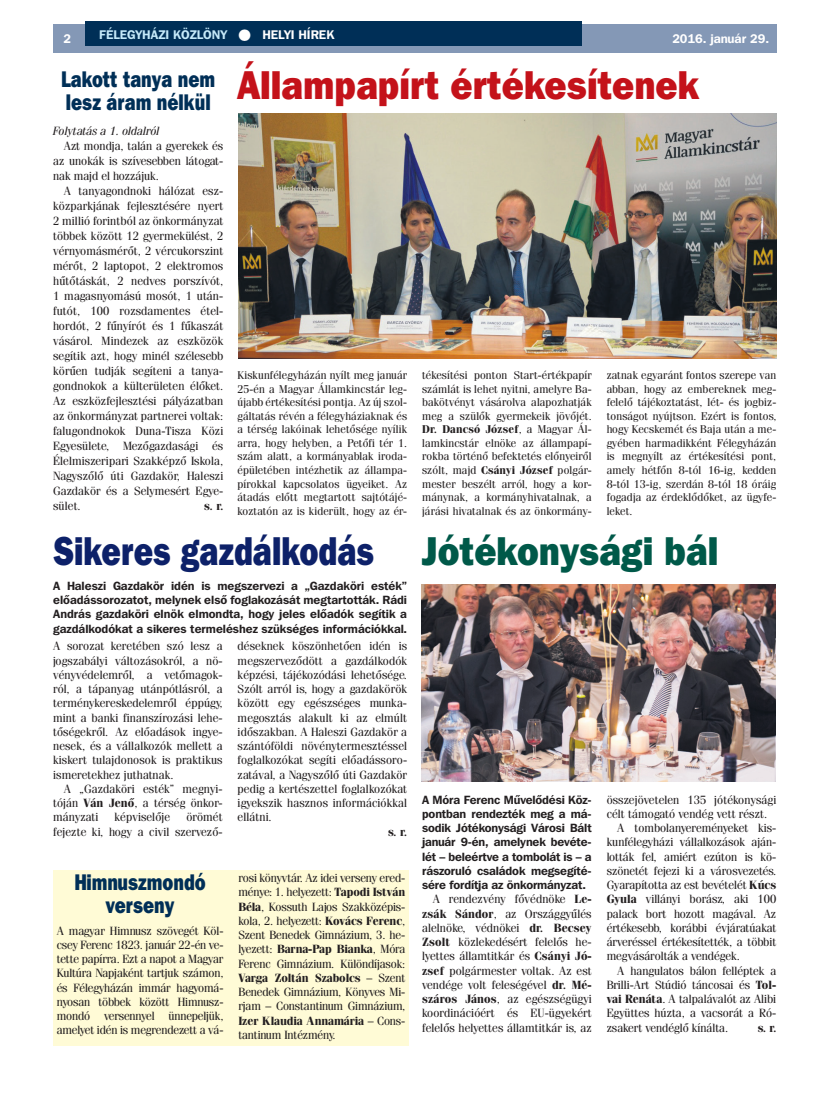
<style>
.page{position:relative;width:833px;height:1099px;background:#fff}
.page>*{position:absolute;margin:0;border:0;box-sizing:border-box;transform-origin:0 0}
.t1{font:40px "Franklin Gothic Hv PFL";color:#c4121a;scale:.9 1}
.t2{font:40px "Franklin Gothic Hv PFL";color:#0d2169;scale:.79 1}
.t3{font:40px "Franklin Gothic Hv PFL";color:#005949;scale:.9 1}
.t4{font:22.5px/23.8px "Franklin Gothic Hv PFL";color:#002f57;scale:.8 1}
.t5{font:700 12.5px "Franklin Gothic PFL";color:#c6eafa}
.t6{font:700 12.5px "Franklin Gothic PFL";color:#fff}
.t7{font:11.88px/14.2px "Fenice PFL";color:#231f20;text-align:justify}
.t8{font:700 11.88px/14.2px "Franklin Gothic PFL";letter-spacing:-.01em;color:#231f20;text-align:justify}
.t9{font:italic 11.88px "Fenice PFL";color:#231f20}
.t10{font:700 11.88px "Fenice PFL";color:#231f20}
.t11{font:11.25px/13.5px "Fenice PFL";letter-spacing:.015em;color:#231f20;text-align:justify}
.s1{color:#fff}
.s2{font-weight:700}
</style>
<div class="page">
<div style="left:53px;top:25px;width:723px;height:28px;background:#8498b6"></div>
<div style="left:85px;top:21px;width:496px;height:25px;background:#002f57"></div>
<img style="left:238px;top:113px;width:539px;height:245px">
<img style="left:421px;top:585px;width:355px;height:196px">
<div style="left:53px;top:870px;width:356px;height:175px;background:#fffbd6"></div>
<p class="t5" style="left:99px;top:26px;width:236px">FÉLEGYHÁZI KÖZLÖNY <span class="s1">● HELYI HÍREK</span></p>
<p class="t6" style="left:672px;top:31px;width:98px">2016. január 29.</p>
<p class="t6" style="left:64px;top:31px;width:9px">2</p>
<h2 class="t4" style="left:61px;top:66px;width:194px">Lakott tanya nem lesz áram nélkül</h2>
<p class="t9" style="left:53px;top:124px;width:108px">Folytatás a 1. oldalról</p>
<p class="t7" style="left:53px;top:138px;width:172px;line-height:15px;text-indent:11px">Azt mondja, talán a gyerekek és az unokák is szívesebben látogat&shy;nak majd el hozzájuk.</p>
<p class="t7" style="left:53px;top:183px;width:172px;line-height:15px;text-indent:11px">A tanyagondnoki hálózat esz&shy;közparkjának fejlesztésére nyert 2 millió forintból az önkormányzat többek között 12 gyermekülést, 2 vérnyomásmérőt, 2 vércukorszint mérőt, 2 laptopot, 2 elektromos hűtőtáskát, 2 nedves porszívót, 1 magasnyomású mosót, 1 után&shy;futót, 100 rozsdamentes étel&shy;hordót, 2 fűnyírót és 1 fűkaszát vásárol. Mindezek az eszközök segítik azt, hogy minél szélesebb körűen tudják segíteni a tanya&shy;gondnokok a külterületen élőket.<br>Az eszközfejlesztési pályázatban az önkormányzat partnerei voltak: falugondnokok Duna-Tisza Közi Egyesülete, Mezőgazdasági és Élelmiszeripari Szakképző Iskola, Nagyszőlő úti Gazdakör, Haleszi Gazdakör és a Selymesért Egye&shy;sület.</p>
<h1 class="t1" style="left:237px;top:59px;width:515px">Állampapírt értékesítenek</h1>
<p class="t11" style="left:237px;top:368px;width:171px">Kiskunfélegyházán nyílt meg január 25-én a Magyar Államkincstár leg&shy;újabb értékesítési pontja. Az új szol&shy;gáltatás révén a félegyháziaknak és a térség lakóinak lehetősége nyílik arra, hogy helyben, a Petőfi tér 1. szám alatt, a kormányablak iroda&shy;épületében intézhetik az állampa&shy;pírokkal kapcsolatos ügyeiket. Az átadás előtt megtartott sajtótájé&shy;koztatón az is kiderült, hogy az ér-</p>
<p class="t11" style="left:422px;top:368px;width:171px">tékesítési ponton Start-értékpapír számlát is lehet nyitni, amelyre Ba&shy;bakötvényt vásárolva alapozhatják meg a szülők gyermekeik jövőjét.<br><span class="s2">Dr. Dancsó József</span>, a Magyar Ál&shy;lamkincstár elnöke az állampapí&shy;rokba történő befektetés előnyeiről szólt, majd <span class="s2">Csányi József</span> polgár&shy;mester beszélt arról, hogy a kor&shy;mánynak, a kormányhivatalnak, a járási hivatalnak és az önkormány-</p>
<p class="t11" style="left:606px;top:368px;width:171px">zatnak egyaránt fontos szerepe van abban, hogy az embereknek meg&shy;felelő tájékoztatást, lét- és jogbiz&shy;tonságot nyújtson. Ezért is fontos, hogy Kecskemét és Baja után a me&shy;gyében harmadikként Félegyházán is megnyílt az értékesítési pont, amely hétfőn 8-tól 16-ig, kedden 8-tól 13-ig, szerdán 8-tól 18 óráig fogadja az érdeklődőket, az ügyfe&shy;leket.</p>
<h1 class="t2" style="left:53px;top:525px;width:408px">Sikeres gazdálkodás</h1>
<p class="t8" style="left:53px;top:578px;width:355px">A Haleszi Gazdakör idén is megszervezi a „Gazdaköri esték” előadássorozatot, melynek első foglakozását megtartották. Rádi András gazdaköri elnök elmondta, hogy jeles előadók segítik a gazdálkodókat a sikeres termeléshez szükséges információkkal.</p>
<p class="t7" style="left:53px;top:639px;width:171px">A sorozat keretében szó lesz a jogszabályi változásokról, a nö&shy;vényvédelemről, a vetőmagok&shy;ról, a tápanyag utánpótlásról, a terménykereskedelemről éppúgy, mint a banki finanszírozási lehe&shy;tőségekről. Az előadások ingye&shy;nesek, és a vállalkozók mellett a kiskert tulajdonosok is praktikus ismeretekhez juthatnak.</p>
<p class="t7" style="left:53px;top:781px;width:171px;text-indent:11px">A „Gazdaköri esték” megnyi&shy;tóján <span class="s2">Ván Jenő</span>, a térség önkor&shy;mányzati</p>
<p class="t10" style="left:204px;top:499px;width:21px">s. r.</p>
<h1 class="t3" style="left:422px;top:525px;width:331px">Jótékonysági bál</h1>
<p class="t7" style="left:238px;top:639px;width:171px">déseknek köszönhetően idén is megszerveződött a gazdálkodók képzési, tájékozódási lehetősége.<br>Szólt arról is, hogy a gazdakörök között egy egészséges munka&shy;megosztás alakult ki az elmúlt időszakban. A Haleszi Gazdakör a szántóföldi növénytermesztéssel foglalkozókat segíti előadássoro&shy;zatával, a Nagyszőlő úti Gazdakör pedig a kertészettel foglalkozókat igyekszik hasznos információkkal ellátni.</p>
<p class="t10" style="left:388px;top:824px;width:21px">s. r.</p>
<p class="t8" style="left:422px;top:792px;width:171px">A Móra Ferenc Művelődési Köz&shy;pontban rendezték meg a má&shy;sodik Jótékonysági Városi Bált január 9-én, amelynek bevéte&shy;lét – beleértve a tombolát is – a rászoruló családok megsegíté&shy;sére fordítja az önkormányzat.</p>
<p class="t7" style="left:422px;top:892px;width:171px;text-indent:11px">A rendezvény fővédnöke <span class="s2">Le&shy;zsák Sándor</span>, az Országgyűlés alelnöke, védnökei <span class="s2">dr. Becsey Zsolt</span> közlekedésért felelős he&shy;lyettes államtitkár és <span class="s2">Csányi Jó&shy;zsef</span> polgármester voltak. Az est vendége volt feleségével <span class="s2">dr. Mé&shy;száros János</span>, az egészségügyi koordinációért és EU-ügyekért felelős helyettes államtitkár is, az</p>
<p class="t7" style="left:606px;top:792px;width:171px">összejövetelen 135 jótékonysági</p>
<p class="t7" style="left:606px;top:806px;width:162px">célt támogató vendég vett részt.</p>
<p class="t7" style="left:617px;top:820px;width:160px">A tombolanyereményeket kis-</p>
<p class="t7" style="left:606px;top:835px;width:171px">kunfélegyházi vállalkozások aján-</p>
<p class="t7" style="left:606px;top:849px;width:171px">lották fel, amiért ezúton is kö-</p>
<p class="t7" style="left:606px;top:863px;width:171px">szönetét fejezi ki a városvezetés.</p>
<p class="t7" style="left:606px;top:877px;width:171px">Gyarapította az est bevételét <span class="s2">Kúcs</span></p>
<p class="t7" style="left:606px;top:892px;width:171px"><span class="s2">Gyula</span> villányi borász, aki 100</p>
<p class="t7" style="left:606px;top:906px;width:171px">palack bort hozott magával. Az</p>
<p class="t7" style="left:606px;top:920px;width:171px">értékesebb, korábbi évjáratúakat</p>
<p class="t7" style="left:606px;top:934px;width:171px">árveréssel értékesítették, a többit</p>
<p class="t7" style="left:606px;top:949px;width:135px">megvásárolták a vendégek.</p>
<p class="t7" style="left:617px;top:963px;width:160px">A hangulatos bálon felléptek a</p>
<p class="t7" style="left:606px;top:977px;width:171px">Brilli-Art Stúdió táncosai és <span class="s2">Tol-</span></p>
<p class="t7" style="left:606px;top:991px;width:171px"><span class="s2">vai Renáta</span>. A talpalávalót az Alibi</p>
<p class="t7" style="left:606px;top:1006px;width:171px">Együttes húzta, a vacsorát a Ró-</p>
<p class="t7" style="left:606px;top:1020px;width:123px">zsakert vendéglő kínálta.</p>
<p class="t10" style="left:757px;top:1020px;width:20px">s. r.</p>
<p class="t7" style="left:53px;top:810px;width:171px;text-align:right">örömét<br>fejezte ki, hogy a civil szervező-</p>
<p class="t7" style="left:114px;top:810px;width:57px">képviselője</p>
<h2 class="t4" style="left:74px;top:869px;width:166px;text-align:center">Himnuszmondó verseny</h2>
<p class="t7" style="left:57px;top:923px;width:168px">A magyar Himnusz szövegét Köl&shy;csey Ferenc 1823. január 22-én ve&shy;tette papírra. Ezt a napot a Magyar Kultúra Napjaként tartjuk számon, és Félegyházán immár hagyomá&shy;nyosan többek között Himnusz&shy;mondó versennyel ünnepeljük, amelyet idén is megrendezett a vá-</p>
<p class="t7" style="left:238px;top:870px;width:168px">rosi könyvtár. Az idei verseny ered&shy;ménye: 1. helyezett: <span class="s2">Tapodi István Béla</span>, Kossuth Lajos Szakközépis&shy;kola, 2. helyezett: <span class="s2">Kovács Ferenc</span>, Szent Benedek Gimnázium, 3. he&shy;lyezett: <span class="s2">Barna-Pap Bianka</span>, Móra Ferenc Gimnázium. Különdíjasok:<br><span class="s2">Varga Zoltán Szabolcs</span> – Szent Benedek Gimnázium, Könyves Mi&shy;rjam – Constantinum Gimnázium, <span class="s2">Izer Klaudia Annamária</span> – Cons&shy;tantinum Intézmény.</p>
</div>
